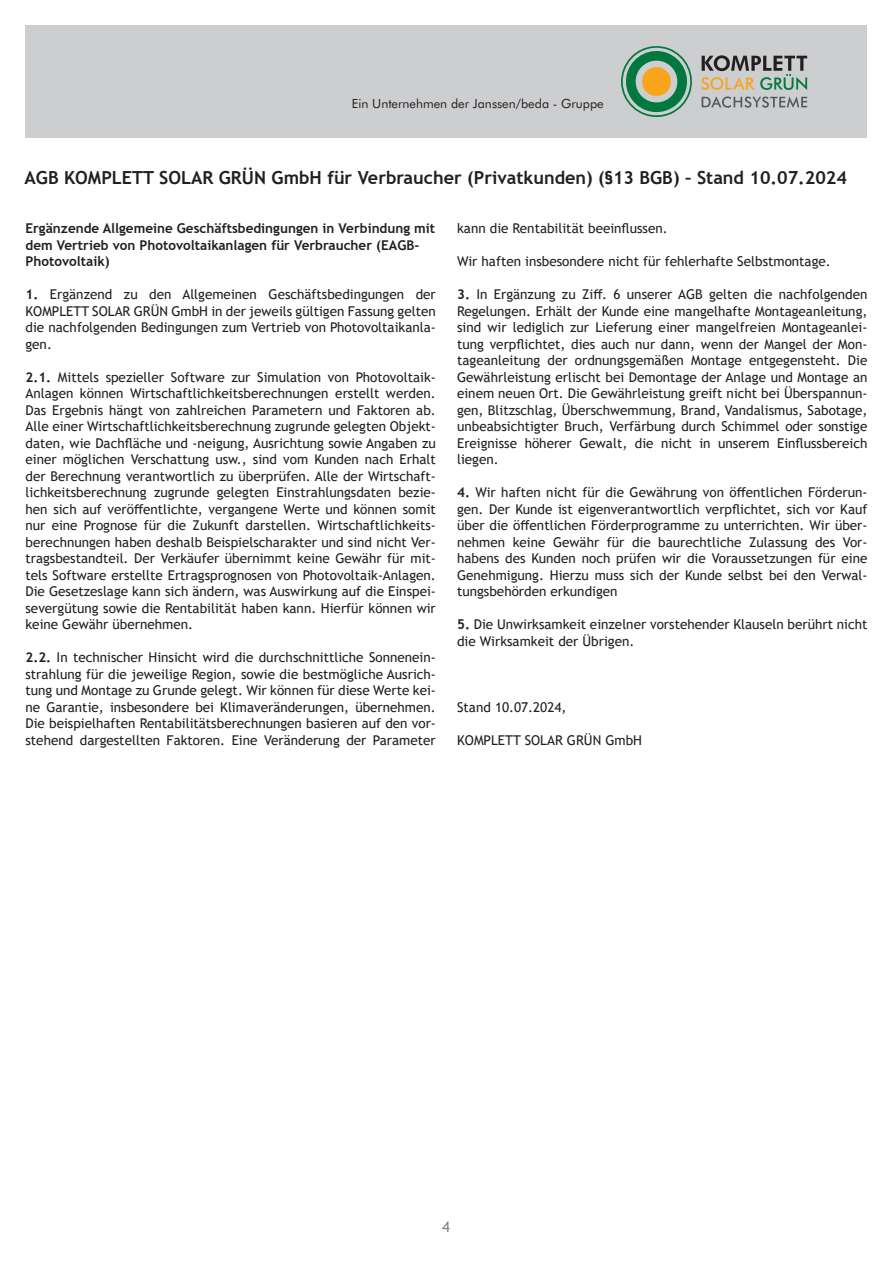
<style>
.page{position:relative;width:893px;height:1263px;background:#fff}
.page>*{position:absolute;margin:0;border:0;box-sizing:border-box;transform-origin:0 0}
.t1{font:700 18px "Trebuchet MS";color:#231f20}
.t2{font:15px "Trebuchet MS";color:#808285}
.t3{font:13.5px/16.5px "Trebuchet MS";color:#231f20;text-align:justify}
.t4{font:700 13.5px/16.5px "Trebuchet MS";color:#231f20}
.t5{font:12.6px "Futura BT";color:#231f20}
.s1{font-weight:700}
</style>
<div class="page">
<div style="left:26px;top:26px;width:841px;height:112px;background:#cdced0"></div>
<svg style="left:621px;top:46px;width:186px;height:71px"></svg>
<p class="t5" style="left:352px;top:95px;width:253px">Ein Unternehmen der Janssen/beda - Gruppe</p>
<h1 class="t1" style="left:25px;top:166px;width:824px">AGB KOMPLETT SOLAR GRÜN GmbH für Verbraucher (Privatkunden) (§13 BGB) – Stand 10.07.2024</h1>
<p class="t4" style="left:26px;top:220px;width:411px">Ergänzende Allgemeine Geschäftsbedingungen in Verbindung mit dem Vertrieb von Photovoltaikanlagen für Verbraucher (EAGB-<br>Photovoltaik)</p>
<p class="t3" style="left:26px;top:286px;width:412px"><span class="s1">1.</span> Ergänzend zu den Allgemeinen Geschäftsbedingungen der KOMPLETT SOLAR GRÜN GmbH in der jeweils gültigen Fassung gelten die nachfolgenden Bedingungen zum Vertrieb von Photovoltaikanla&shy;gen.</p>
<p class="t3" style="left:26px;top:369px;width:412px"><span class="s1">2.1.</span> Mittels spezieller Software zur Simulation von Photovoltaik-Anlagen können Wirtschaftlichkeitsberechnungen erstellt werden.<br>Das Ergebnis hängt von zahlreichen Parametern und Faktoren ab.<br>Alle einer Wirtschaftlichkeitsberechnung zugrunde gelegten Objekt&shy;daten, wie Dachfläche und -neigung, Ausrichtung sowie Angaben zu einer möglichen Verschattung usw., sind vom Kunden nach Erhalt der Berechnung verantwortlich zu überprüfen. Alle der Wirtschaft&shy;lichkeitsberechnung zugrunde gelegten Einstrahlungsdaten bezie&shy;hen sich auf veröffentlichte, vergangene Werte und können somit nur eine Prognose für die Zukunft darstellen. Wirtschaftlichkeits&shy;berechnungen haben deshalb Beispielscharakter und sind nicht Ver&shy;tragsbestandteil. Der Verkäufer übernimmt keine Gewähr für mit&shy;tels Software erstellte Ertragsprognosen von Photovoltaik-Anlagen.<br>Die Gesetzeslage kann sich ändern, was Auswirkung auf die Einspei&shy;severgütung sowie die Rentabilität haben kann. Hierfür können wir keine Gewähr übernehmen.</p>
<p class="t3" style="left:26px;top:649px;width:412px"><span class="s1">2.2.</span> In technischer Hinsicht wird die durchschnittliche Sonnenein&shy;strahlung für die jeweilige Region, sowie die bestmögliche Ausrich&shy;tung und Montage zu Grunde gelegt. Wir können für diese Werte kei&shy;ne Garantie, insbesondere bei Klimaveränderungen, übernehmen.<br>Die beispielhaften Rentabilitätsberechnungen basieren auf den vor&shy;stehend dargestellten Faktoren. Eine Veränderung der Parameter</p>
<p class="t3" style="left:457px;top:220px;width:212px">kann die Rentabilität beeinflussen.</p>
<p class="t3" style="left:457px;top:253px;width:375px">Wir haften insbesondere nicht für fehlerhafte Selbstmontage.</p>
<p class="t3" style="left:457px;top:286px;width:412px"><span class="s1">3.</span> In Ergänzung zu Ziff. 6 unserer AGB gelten die nachfolgenden Regelungen. Erhält der Kunde eine mangelhafte Montageanleitung, sind wir lediglich zur Lieferung einer mangelfreien Montageanlei&shy;tung verpflichtet, dies auch nur dann, wenn der Mangel der Mon&shy;tageanleitung der ordnungsgemäßen Montage entgegensteht. Die Gewährleistung erlischt bei Demontage der Anlage und Montage an einem neuen Ort. Die Gewährleistung greift nicht bei Überspannun&shy;gen, Blitzschlag, Überschwemmung, Brand, Vandalismus, Sabotage, unbeabsichtigter Bruch, Verfärbung durch Schimmel oder sonstige Ereignisse höherer Gewalt, die nicht in unserem Einflussbereich liegen.</p>
<p class="t3" style="left:457px;top:484px;width:412px"><span class="s1">4.</span> Wir haften nicht für die Gewährung von öffentlichen Förderun&shy;gen. Der Kunde ist eigenverantwortlich verpflichtet, sich vor Kauf über die öffentlichen Förderprogramme zu unterrichten. Wir über&shy;nehmen keine Gewähr für die baurechtliche Zulassung des Vor&shy;habens des Kunden noch prüfen wir die Voraussetzungen für eine Genehmigung. Hierzu muss sich der Kunde selbst bei den Verwal&shy;tungsbehörden erkundigen</p>
<p class="t3" style="left:457px;top:616px;width:412px"><span class="s1">5.</span> Die Unwirksamkeit einzelner vorstehender Klauseln berührt nicht die Wirksamkeit der Übrigen.</p>
<p class="t3" style="left:457px;top:699px;width:111px">Stand 10.07.2024,</p>
<p class="t3" style="left:457px;top:732px;width:186px">KOMPLETT SOLAR GRÜN GmbH</p>
<p class="t2" style="left:442px;top:1217px;width:9px">4</p>
</div>
